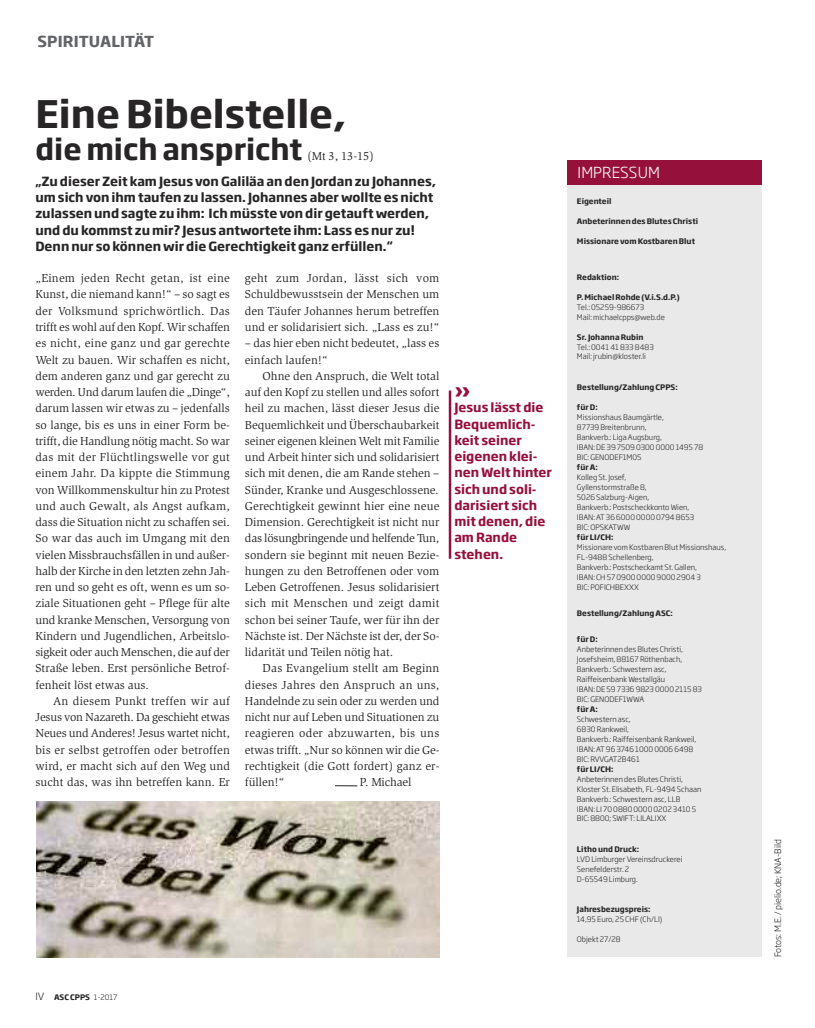
<style>
.page{position:relative;width:815px;height:1028px;background:#fff}
.page>*{position:absolute;margin:0;border:0;box-sizing:border-box;transform-origin:0 0}
.t1{font:700 37.5px "Soho Gothic Std";color:#272526}
.t2{font:700 28.75px "Soho Gothic Std";color:#272526}
.t3{font:700 20.88px "Soho Gothic Std";color:#95113c}
.t4{font:700 15px "Soho Gothic Std";letter-spacing:.005em;color:#626467}
.t5{font:300 15px "Soho Gothic Std";letter-spacing:.005em;color:#fff}
.t6{font:700 12.5px/16.2px "Soho Gothic Std";color:#272526}
.t7{font:700 12.5px/16.2px "Soho Gothic Std";color:#95113c}
.t8{font:11.88px/16.2px "Slimbach Std";color:#272526;text-align:justify}
.t9{font:300 8.75px "Soho Gothic Std";color:#272526}
.t10{font:300 7.5px/10px "Soho Gothic Std";color:#272526}
.t11{font:700 7.5px "Soho Gothic Std";color:#272526}
.s1{font-weight:300;font-size:10px}
.s2{font-weight:300}
</style>
<div class="page">
<svg style="left:335px;top:785px;width:22px;height:1px"></svg>
<img style="left:36px;top:801px;width:403px;height:156px">
<hr style="left:449px;top:390px;width:2px;height:169px;background:#95113c">
<div style="left:567px;top:160px;width:195px;height:797px;background:#e9e9e9"></div>
<div style="left:567px;top:160px;width:195px;height:25px;background:#95113c"></div>
<p class="t4" style="left:37px;top:33px;width:118px">SPIRITUALITÄT</p>
<h1 class="t1" style="left:35px;top:93px;width:312px">Eine Bibelstelle,</h1>
<h2 class="t2" style="left:35px;top:134px;width:268px">die mich anspricht</h2>
<p class="t8" style="left:307px;top:149px;width:68px">(Mt 3, 13-15)</p>
<p class="t6" style="left:35px;top:173px;width:402px">„Zu dieser Zeit kam Jesus von Galiläa an den Jordan zu Johannes, um sich von ihm taufen zu lassen. Johannes aber wollte es nicht zulassen und sagte zu ihm: Ich müsste von dir getauft werden, und du kommst zu mir? Jesus antwortete ihm: Lass es nur zu!<br>Denn nur so können wir die Gerechtigkeit ganz erfüllen.“</p>
<p class="t8" style="left:35px;top:271px;width:196px">„Einem jeden Recht getan, ist eine Kunst, die niemand kann!“ – so sagt es der Volksmund sprichwörtlich. Das trifft es wohl auf den Kopf. Wir schaffen es nicht, eine ganz und gar gerechte Welt zu bauen. Wir schaffen es nicht, dem anderen ganz und gar gerecht zu werden. Und darum laufen die „Dinge“, darum lassen wir etwas zu – jedenfalls so lange, bis es uns in einer Form be&shy;trifft, die Handlung nötig macht. So war das mit der Flüchtlingswelle vor gut einem Jahr. Da kippte die Stimmung von Willkommenskultur hin zu Protest und auch Gewalt, als Angst aufkam, dass die Situation nicht zu schaffen sei.<br>So war das auch im Umgang mit den vielen Missbrauchsfällen in und außer&shy;halb der Kirche in den letzten zehn Jah&shy;ren und so geht es oft, wenn es um so&shy;ziale Situationen geht – Pflege für alte und kranke Menschen, Versorgung von Kindern und Jugendlichen, Arbeitslo&shy;sigkeit oder auch Menschen, die auf der Straße leben. Erst persönliche Betrof&shy;fenheit löst etwas aus.</p>
<p class="t8" style="left:35px;top:693px;width:196px;text-indent:18px">An diesem Punkt treffen wir auf Jesus von Nazareth. Da geschieht etwas Neues und Anderes! Jesus wartet nicht, bis er selbst getroffen oder betroffen wird, er macht sich auf den Weg und sucht das, was ihn betreffen kann. Er</p>
<p class="t8" style="left:245px;top:271px;width:196px">geht zum Jordan, lässt sich vom Schuldbewusstsein der Menschen um den Täufer Johannes herum betreffen und er solidarisiert sich. „Lass es zu!“</p>
<p class="t8" style="left:245px;top:336px;width:196px">– das hier eben nicht bedeutet, „lass es einfach laufen!“</p>
<p class="t8" style="left:245px;top:368px;width:196px;text-indent:18px">Ohne den Anspruch, die Welt total auf den Kopf zu stellen und alles sofort heil zu machen, lässt dieser Jesus die Bequemlichkeit und Überschaubarkeit seiner eigenen kleinen Welt mit Familie und Arbeit hinter sich und solidarisiert sich mit denen, die am Rande stehen – Sünder, Kranke und Ausgeschlossene.<br>Gerechtigkeit gewinnt hier eine neue Dimension. Gerechtigkeit ist nicht nur das lösungbringende und helfende Tun, sondern sie beginnt mit neuen Bezie&shy;hungen zu den Betroffenen oder vom Leben Getroffenen. Jesus solidarisiert sich mit Menschen und zeigt damit schon bei seiner Taufe, wer für ihn der Nächste ist. Der Nächste ist der, der So&shy;lidarität und Teilen nötig hat.</p>
<p class="t8" style="left:245px;top:661px;width:196px;text-indent:18px">Das Evangelium stellt am Beginn dieses Jahres den Anspruch an uns, Handelnde zu sein oder zu werden und nicht nur auf Leben und Situationen zu reagieren oder abzuwarten, bis uns etwas trifft. „Nur so können wir die Ge&shy;rechtigkeit (die Gott fordert) ganz er&shy;füllen!“</p>
<p class="t8" style="left:360px;top:775px;width:53px">P. Michael</p>
<h3 class="t3" style="left:454px;top:378px;width:18px">»</h3>
<p class="t7" style="left:454px;top:400px;width:99px">Jesus lässt die<br>Bequemlich&shy;keit seiner eigenen klei&shy;nen Welt hinter sich und soli&shy;darisiert sich mit denen, die am Rande stehen.</p>
<p class="t11" style="left:35px;top:993px;width:84px"><span class="s1">IV</span> ASC CPPS <span class="s2">1-2017</span></p>
<p class="t5" style="left:578px;top:164px;width:84px">IMPRESSUM</p>
<p class="t11" style="left:577px;top:197px;width:36px">Eigenteil</p>
<p class="t11" style="left:577px;top:217px;width:123px">Anbeterinnen des Blutes Christi</p>
<p class="t11" style="left:577px;top:237px;width:120px">Missionare vom Kostbaren Blut</p>
<p class="t11" style="left:577px;top:273px;width:44px">Redaktion:</p>
<p class="t11" style="left:577px;top:293px;width:104px">P. Michael Rohde (V.i.S.d.P.)</p>
<p class="t10" style="left:577px;top:302px;width:89px">Tel.: 05259-986673<br>Mail: michaelcpps@web.de</p>
<p class="t11" style="left:577px;top:333px;width:68px">Sr. Johanna Rubin</p>
<p class="t10" style="left:577px;top:343px;width:78px;line-height:9.2px">Tel.: 0041 41 833 8483<br>Mail: jrubin@kloster.li</p>
<p class="t11" style="left:577px;top:383px;width:102px">Bestellung/Zahlung CPPS:</p>
<p class="t11" style="left:577px;top:403px;width:22px">für D:</p>
<p class="t10" style="left:577px;top:412px;width:128px">Missionshaus Baumgärtle,<br>87739 Breitenbrunn,<br>Bankverb.: Liga Augsburg,<br>IBAN: DE 39 7509 0300 0000 1495 78<br>BIC: GENODEF1M05</p>
<p class="t11" style="left:577px;top:463px;width:22px">für A:</p>
<p class="t10" style="left:577px;top:472px;width:119px">Kolleg St. Josef,<br>Gyllenstormstraße 8,<br>5026 Salzburg-Aigen,<br>Bankverb.: Postscheckkonto Wien,<br>IBAN: AT 36 6000 0000 0794 8653<br>BIC: OPSKATWW</p>
<p class="t11" style="left:577px;top:533px;width:38px">für LI/CH:</p>
<p class="t10" style="left:577px;top:542px;width:151px">Missionare vom Kostbaren Blut Missionshaus,<br>FL-9488 Schellenberg,<br>Bankverb.: Postscheckamt St. Gallen,<br>IBAN: CH 57 0900 0000 9000 2904 3<br>BIC: POFICHBEXXX</p>
<p class="t11" style="left:577px;top:609px;width:97px">Bestellung/Zahlung ASC:</p>
<p class="t11" style="left:577px;top:635px;width:22px">für D:</p>
<p class="t10" style="left:577px;top:644px;width:126px">Anbeterinnen des Blutes Christi,<br>Josefsheim, 88167 Röthenbach,<br>Bankverb.: Schwestern asc,<br>Raiffeisenbank Westallgäu<br>IBAN: DE 59 7336 9823 0000 2115 83<br>BIC: GENODEF1WWA</p>
<p class="t11" style="left:577px;top:705px;width:22px">für A:</p>
<p class="t10" style="left:577px;top:714px;width:121px">Schwestern asc,<br>6830 Rankweil,<br>Bankverb.: Raiffeisenbank Rankweil,<br>IBAN: AT 96 3746 1000 0006 6498<br>BIC: RVVGAT2B461</p>
<p class="t11" style="left:577px;top:765px;width:38px">für LI/CH:</p>
<p class="t10" style="left:577px;top:774px;width:126px">Anbeterinnen des Blutes Christi,<br>Kloster St. Elisabeth, FL-9494 Schaan<br>Bankverb.: Schwestern asc, LLB<br>IBAN: LI 70 0880 0000 0202 3410 5<br>BIC: 8800; SWIFT: LILALIXX</p>
<p class="t11" style="left:577px;top:845px;width:64px">Litho und Druck:</p>
<p class="t10" style="left:577px;top:854px;width:107px">LVD Limburger Vereinsdruckerei<br>Senefelderstr. 2<br>D-65549 Limburg.</p>
<p class="t11" style="left:577px;top:905px;width:75px">Jahresbezugspreis:</p>
<p class="t10" style="left:577px;top:914px;width:87px">14,95 Euro, 25 CHF (Ch/LI)</p>
<p class="t10" style="left:577px;top:934px;width:45px">Objekt 27/28</p>
<p class="t9" style="left:773px;top:957px;width:119px;rotate:-90deg">Fotos: M.E. / pielio.de; KNA-Bild</p>
</div>
